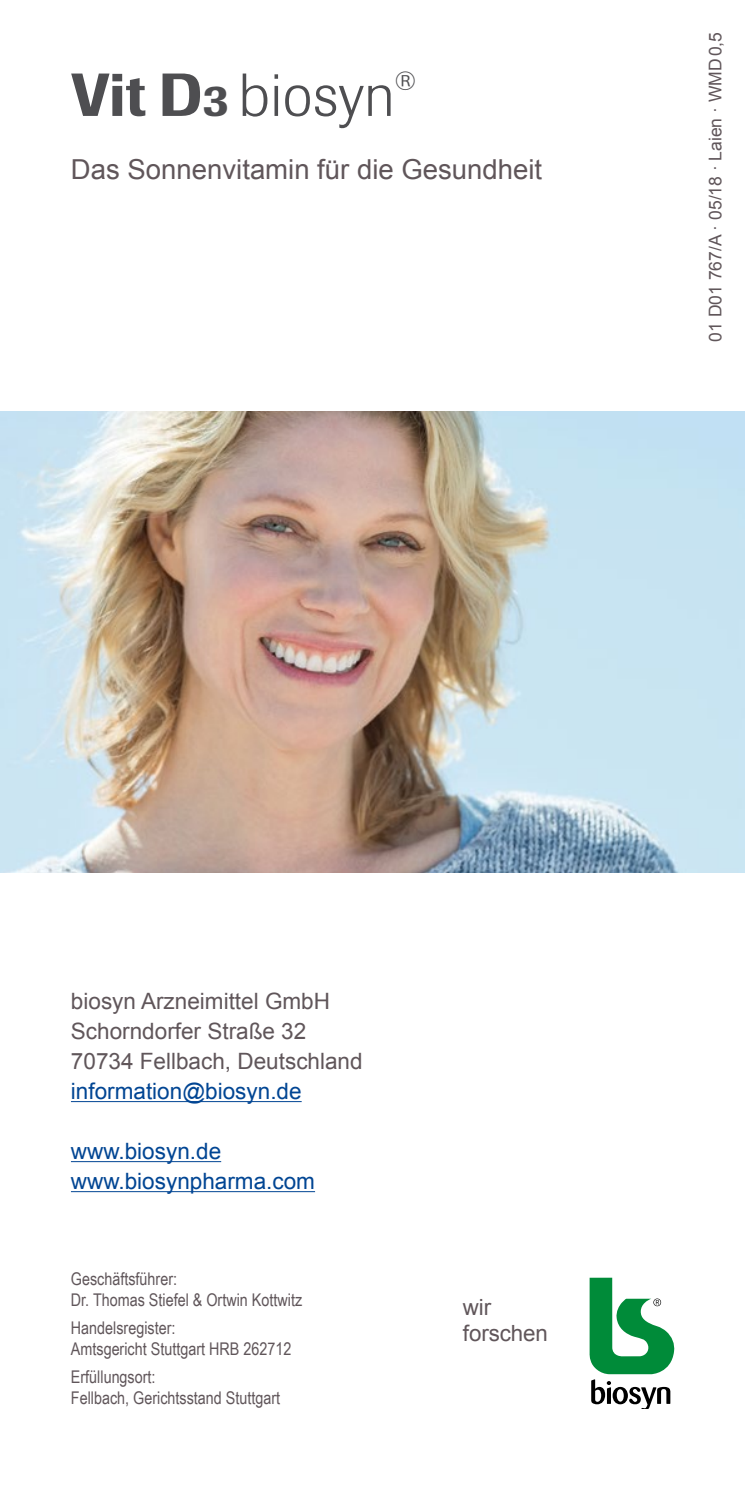
<style>
.page{position:relative;width:745px;height:1489px;background:#fff}
.page>*{position:absolute;margin:0;border:0;box-sizing:border-box;transform-origin:0 0}
.headline_Laien_14_Pt{font:300 60px "Imago BQ";letter-spacing:.01em;color:#4e4e51}
.fliesstext_Laien{font:27.5px "Arial";color:#60565a}
.headline_Laien_14_Pt-2{font:300 26.25px "Imago BQ";color:#4e4e51}
.fliesstext_Laien-2{font:22.5px/30px "Arial";color:#60565a}
.fliesstext_Laien-3{font:22.5px "Arial";color:#014593}
.marginalien{font:22.5px "Arial";color:#014593}
.t1{font:22.25px/25.5px "Arial";letter-spacing:-.005em;color:#60565a}
.marginalien-2{font:17.5px/21px "Arial Narrow";color:#60565a}
.marginalien-3{font:17.5px "Arial";color:#60565a}
.s1{font-weight:500}
.s2{font-weight:500;font-size:45px}
</style>
<div class="page">
<svg style="left:589px;top:1277px;width:84px;height:96px"></svg>
<svg style="left:591px;top:1379px;width:79px;height:29px"></svg>
<hr style="left:71px;top:1101px;width:230px;height:1px;background:#014593">
<hr style="left:71px;top:1161px;width:150px;height:1px;background:#014593">
<hr style="left:71px;top:1191px;width:244px;height:1px;background:#014593">
<img style="left:0;top:411px;width:744px;height:461px">
<p class="headline_Laien_14_Pt" style="left:71px;top:62px;width:325px"><span class="s1">Vit D</span><span class="s2">3</span> biosyn</p>
<p class="headline_Laien_14_Pt-2" style="left:395px;top:66px;width:22px">®</p>
<p class="fliesstext_Laien" style="left:71px;top:151px;width:472px">Das Sonnenvitamin für die Gesundheit</p>
<p class="marginalien-3" style="left:703px;top:341px;width:311px;rotate:-90deg">01 D01 767/A · 05/18 · Laien · WMD0,5</p>
<p class="fliesstext_Laien-2" style="left:71px;top:986px;width:293px">biosyn Arzneimittel GmbH<br>Schorndorfer Straße 32<br>70734 Fellbach, Deutschland</p>
<p class="fliesstext_Laien-3" style="left:71px;top:1076px;width:232px">information@biosyn.de</p>
<p class="fliesstext_Laien-3" style="left:71px;top:1136px;width:152px">www.biosyn.de</p>
<p class="marginalien" style="left:71px;top:1166px;width:245px">www.biosynpharma.com</p>
<p class="marginalien-2" style="left:71px;top:1267px;width:233px">Geschäftsführer:<br>Dr. Thomas Stiefel &amp; Ortwin Kottwitz</p>
<p class="marginalien-2" style="left:71px;top:1316px;width:222px">Handelsregister:<br>Amtsgericht Stuttgart HRB 262712</p>
<p class="marginalien-2" style="left:71px;top:1365px;width:210px">Erfüllungsort:<br>Fellbach, Gerichtsstand Stuttgart</p>
<p class="t1" style="left:462px;top:1294px;width:86px">wir forschen</p>
</div>
